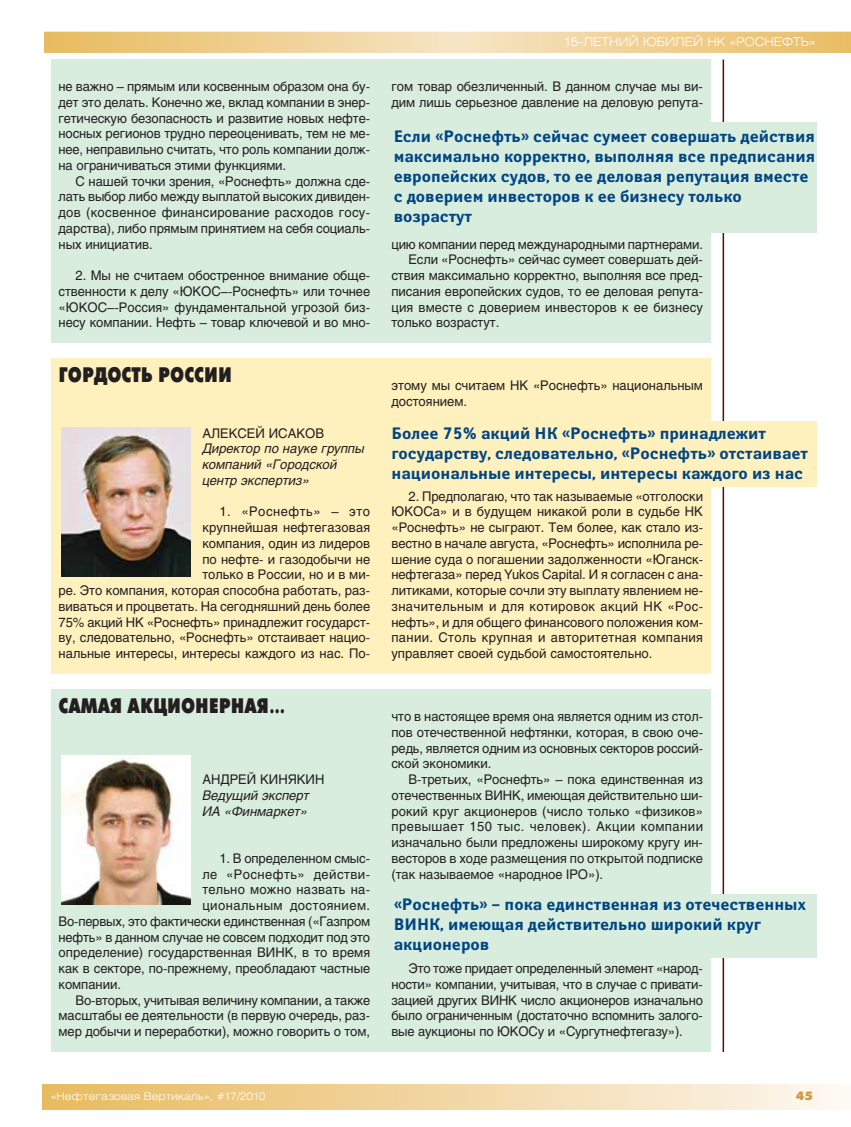
<style>
.page{position:relative;width:851px;height:1127px;background:#fff}
.page>*{position:absolute;margin:0;border:0;box-sizing:border-box;transform-origin:0 0}
.t1{font:700 21px "Futura Futuris X Cond C";color:#231f20}
.t2{font:700 16.5px/19.8px "Yanus C";color:#004584}
.t3{font:13.2px/15.8px "Helios";letter-spacing:-.005em;color:#231f20;text-align:justify}
.t4{font:italic 13.2px/15.8px "Helios";color:#231f20}
.t5{font:13.2px "Helios";letter-spacing:.035em;color:#231f20}
.t6{font:13.2px "Helios";letter-spacing:.015em;color:#231f20}
.t7{font:300 12px "Helios Ext";color:#fff}
.t8{font:12px "Futura Futuris XC";color:#d09a3f}
.t9{font:300 10.5px "Helios Ext";color:#fff}
</style>
<div class="page">
<div style="left:43px;top:1084px;width:807px;height:26px;background:linear-gradient(to right,#e7b95c,#fdf7f0)"></div>
<svg style="left:44px;top:31px;width:806px;height:22px;background:#efd196"></svg>
<hr style="left:722px;top:60px;width:2px;height:992px;background:#541000">
<div style="left:51px;top:359px;width:659px;height:315px;background:#fff1bd"></div>
<img style="left:62px;top:427px;width:128px;height:149px">
<div style="left:391px;top:422px;width:425px;height:65px;background:#fff1bd"></div>
<div style="left:51px;top:60px;width:659px;height:283px;background:#d8eddd"></div>
<div style="left:51px;top:690px;width:659px;height:362px;background:#d8eddd"></div>
<img style="left:62px;top:756px;width:128px;height:148px">
<div style="left:393px;top:894px;width:423px;height:63px;background:#d8eddd"></div>
<div style="left:393px;top:123px;width:423px;height:110px;background:#d8eddd"></div>
<p class="t3" style="left:59px;top:80px;width:313px">не важно – прямым или косвенным образом она бу&shy;дет это делать. Конечно же, вклад компании в энер&shy;гетическую безопасность и развитие новых нефте&shy;носных регионов трудно переоценивать, тем не ме&shy;нее, неправильно считать, что роль компании долж&shy;на ограничиваться этими функциями.</p>
<p class="t3" style="left:59px;top:174px;width:313px;text-indent:17px">С нашей точки зрения, «Роснефть» должна сде&shy;лать выбор либо между выплатой высоких дивиден&shy;дов (косвенное финансирование расходов госу&shy;дарства), либо прямым принятием на себя социаль&shy;ных инициатив.</p>
<p class="t3" style="left:59px;top:269px;width:313px;text-indent:17px">2. Мы не считаем обостренное внимание обще&shy;ственности к делу «ЮКОС–-Роснефть» или точнее «ЮКОС–-Россия» фундаментальной угрозой биз&shy;несу компании. Нефть – товар ключевой и во мно-</p>
<h1 class="t1" style="left:59px;top:367px;width:175px">ГОРДОСТЬ РОССИИ</h1>
<p class="t3" style="left:202px;top:426px;width:123px">АЛЕКСЕЙ ИСАКОВ</p>
<p class="t4" style="left:202px;top:442px;width:164px">Директор по науке группы компаний «Городской центр экспертиз»</p>
<p class="t3" style="left:59px;top:505px;width:313px;text-align:right">1. «Роснефть» – это<br>крупнейшая нефтегазовая<br>компания, один из лидеров<br>по нефте- и газодобычи не<br>только в России, но и в ми-<br>ре. Это компания, которая способна работать, раз&shy;виваться и процветать. На сегодняшний день более 75% акций НК «Роснефть» принадлежит государст&shy;ву, следовательно, «Роснефть» отстаивает нацио&shy;нальные интересы, интересы каждого из нас. По-</p>
<h1 class="t1" style="left:59px;top:698px;width:228px">САМАЯ АКЦИОНЕРНАЯ…</h1>
<p class="t3" style="left:202px;top:773px;width:123px">АНДРЕЙ КИНЯКИН</p>
<p class="t4" style="left:202px;top:789px;width:109px">Ведущий эксперт<br>ИА «Финмаркет»</p>
<p class="t3" style="left:219px;top:852px;width:152px">1. В определенном смыс-</p>
<p class="t5" style="left:202px;top:869px;width:169px">ле «Роснефть» действи-</p>
<p class="t6" style="left:202px;top:885px;width:169px">тельно можно назвать на-</p>
<p class="t5" style="left:202px;top:900px;width:169px">циональным достоянием.</p>
<p class="t3" style="left:59px;top:915px;width:313px">Во-первых, это фактически единственная («Газпром</p>
<p class="t3" style="left:59px;top:930px;width:313px">нефть» в данном случае не совсем подходит под это</p>
<p class="t3" style="left:59px;top:946px;width:313px">определение) государственная ВИНК, в то время</p>
<p class="t3" style="left:59px;top:962px;width:313px">как в секторе, по-прежнему, преобладают частные</p>
<p class="t3" style="left:59px;top:978px;width:64px">компании.</p>
<p class="t3" style="left:76px;top:993px;width:296px">Во-вторых, учитывая величину компании, а также</p>
<p class="t3" style="left:59px;top:1009px;width:313px">масштабы ее деятельности (в первую очередь, раз-</p>
<p class="t3" style="left:59px;top:1025px;width:313px">мер добычи и переработки), можно говорить о том,</p>
<p class="t7" style="left:564px;top:37px;width:252px">15-ЛЕТНИЙ ЮБИЛЕЙ НК «РОСНЕФТЬ»</p>
<p class="t3" style="left:391px;top:80px;width:313px">гом товар обезличенный. В данном случае мы ви&shy;дим лишь серьезное давление на деловую репута-</p>
<p class="t2" style="left:393px;top:128px;width:423px">Если «Роснефть» сейчас сумеет совершать действия максимально корректно, выполняя все предписания европейских судов, то ее деловая репутация вместе с доверием инвесторов к ее бизнесу только возрастут</p>
<p class="t3" style="left:391px;top:237px;width:313px">цию компании перед международными партнерами.</p>
<p class="t3" style="left:408px;top:253px;width:296px">Если «Роснефть» сейчас сумеет совершать дей-</p>
<p class="t3" style="left:391px;top:269px;width:313px">ствия максимально корректно, выполняя все пред-</p>
<p class="t3" style="left:391px;top:285px;width:313px">писания европейских судов, то ее деловая репута-</p>
<p class="t3" style="left:391px;top:300px;width:313px">ция вместе с доверием инвесторов к ее бизнесу</p>
<p class="t3" style="left:391px;top:316px;width:109px">только возрастут.</p>
<p class="t3" style="left:391px;top:379px;width:313px">этому мы считаем НК «Роснефть» национальным достоянием.</p>
<p class="t2" style="left:391px;top:425px;width:418px">Более 75% акций НК «Роснефть» принадлежит государству, следовательно, «Роснефть» отстаивает национальные интересы, интересы каждого из нас</p>
<p class="t3" style="left:391px;top:489px;width:313px;text-indent:17px">2. Предполагаю, что так называемые «отголоски ЮКОСа» и в будущем никакой роли в судьбе НК «Роснефть» не сыграют. Тем более, как стало из&shy;вестно в начале августа, «Роснефть» исполнила ре&shy;шение суда о погашении задолженности «Юганск&shy;нефтегаза» перед Yukos Capital. И я согласен с ана&shy;литиками, которые сочли эту выплату явлением не&shy;значительным и для котировок акций НК «Рос&shy;нефть», и для общего финансового положения ком&shy;пании. Столь крупная и авторитетная компания управляет своей судьбой самостоятельно.</p>
<p class="t3" style="left:391px;top:710px;width:313px">что в настоящее время она является одним из стол&shy;пов отечественной нефтянки, которая, в свою оче&shy;редь, является одним из основных секторов россий&shy;ской экономики.</p>
<p class="t3" style="left:391px;top:773px;width:313px;text-indent:17px">В-третьих, «Роснефть» – пока единственная из отечественных ВИНК, имеющая действительно ши&shy;рокий круг акционеров (число только «физиков» превышает 150 тыс. человек). Акции компании изначально были предложены широкому кругу ин&shy;весторов в ходе размещения по открытой подписке (так называемое «народное IPO»).</p>
<p class="t2" style="left:393px;top:896px;width:413px">«Роснефть» – пока единственная из отечественных<br>ВИНК, имеющая действительно широкий круг акционеров</p>
<p class="t3" style="left:391px;top:962px;width:313px;text-indent:17px">Это тоже придает определенный элемент «народ&shy;ности» компании, учитывая, что в случае с привати&shy;зацией других ВИНК число акционеров изначально было ограниченным (достаточно вспомнить залого&shy;вые аукционы по ЮКОСу и «Сургутнефтегазу»).</p>
<p class="t9" style="left:51px;top:1092px;width:216px">«Нефтегазовая Вертикаль», #17/2010</p>
<p class="t8" style="left:796px;top:1091px;width:18px">45</p>
</div>
